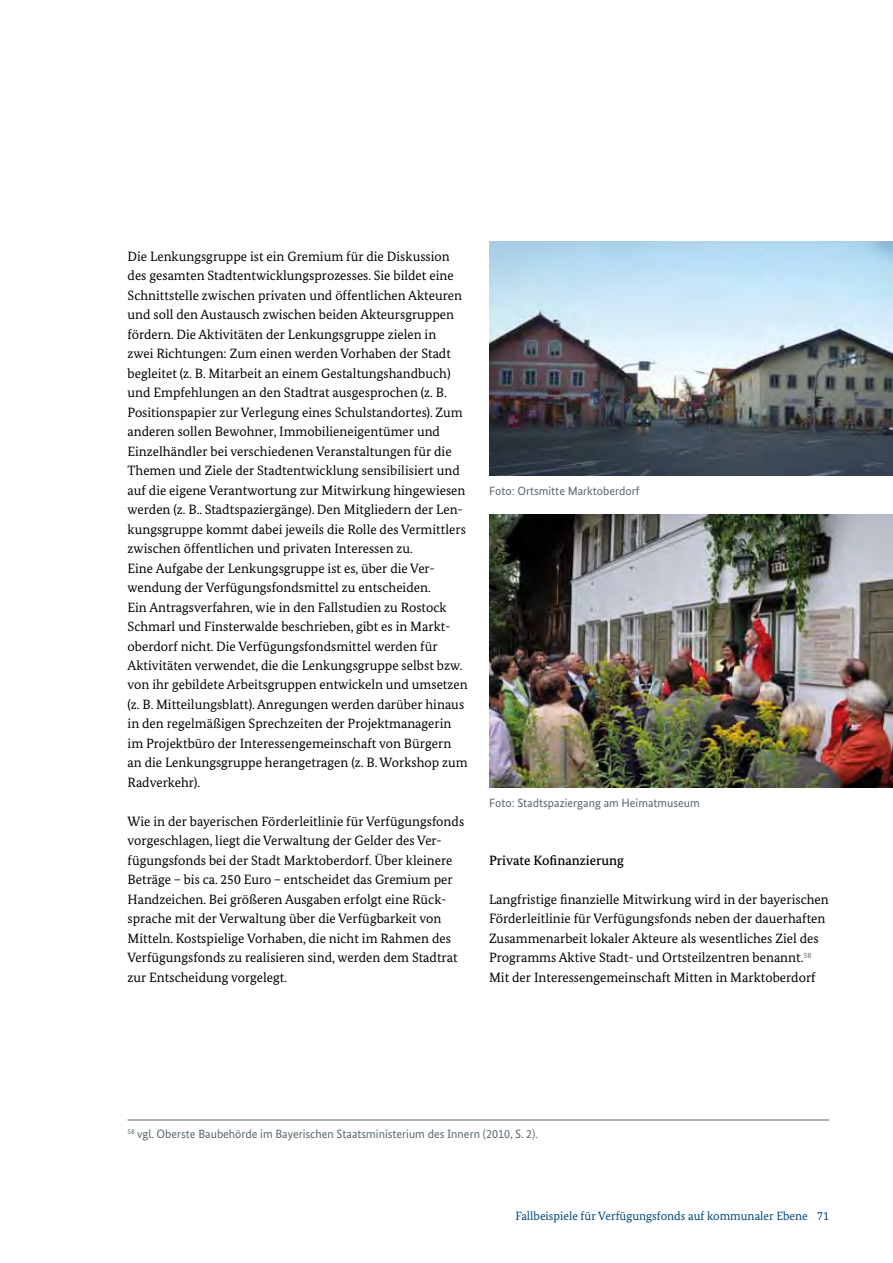
<style>
.page{position:relative;width:893px;height:1263px;background:#fff}
.page>*{position:absolute;margin:0;border:0;box-sizing:border-box;transform-origin:0 0}
.copytext{font:13.5px/19.5px "Bundes Serif";color:#000}
.zwischenueberschrift{font:500 13.5px "Bundes Serif";color:#000}
.fussnote{font:12px "Bundes Sans";color:#57676f}
.bildunterschrift{font:12px "Bundes Sans";color:#57676f}
.pagina_kolummne_rech{font:12px "Bundes Serif";color:#004578}
</style>
<div class="page">
<hr style="left:128px;top:1119px;width:701px;height:1px;background:#57676f">
<img style="left:489px;top:241px;width:404px;height:234px">
<img style="left:489px;top:514px;width:404px;height:273px">
<p class="copytext" style="left:128px;top:246px;width:340px">Die Lenkungsgruppe ist ein Gremium für die Diskussion des gesamten Stadtentwicklungsprozesses. Sie bildet eine Schnittstelle zwischen privaten und öffentlichen Akteuren und soll den Austausch zwischen beiden Akteursgruppen fördern. Die Aktivitäten der Lenkungsgruppe zielen in<br>zwei Richtungen: Zum einen werden Vorhaben der Stadt begleitet (z. B. Mitarbeit an einem Gestaltungshandbuch) und Empfehlungen an den Stadtrat ausgesprochen (z. B.<br>Positionspapier zur Verlegung eines Schulstandortes). Zum anderen sollen Bewohner, Immobilieneigentümer und Einzelhändler bei verschiedenen Veranstaltungen für die Themen und Ziele der Stadtentwicklung sensibilisiert und auf die eigene Verantwortung zur Mitwirkung hingewiesen werden (z. B.. Stadtspaziergänge). Den Mitgliedern der Len&shy;kungsgruppe kommt dabei jeweils die Rolle des Vermittlers zwischen öffentlichen und privaten Interessen zu.</p>
<p class="copytext" style="left:128px;top:558px;width:342px">Eine Aufgabe der Lenkungsgruppe ist es, über die Ver&shy;wendung der Verfügungsfondsmittel zu entscheiden.<br>Ein Antragsverfahren, wie in den Fallstudien zu Rostock Schmarl und Finsterwalde beschrieben, gibt es in Markt&shy;oberdorf nicht. Die Verfügungsfondsmittel werden für Aktivitäten verwendet, die die Lenkungsgruppe selbst bzw. von ihr gebildete Arbeitsgruppen entwickeln und umsetzen (z. B. Mitteilungsblatt). Anregungen werden darüber hinaus in den regelmäßigen Sprechzeiten der Projektmanagerin im Projektbüro der Interessengemeinschaft von Bürgern an die Lenkungsgruppe herangetragen (z. B. Workshop zum Radverkehr).</p>
<p class="copytext" style="left:128px;top:811px;width:338px">Wie in der bayerischen Förderleitlinie für Verfügungsfonds vorgeschlagen, liegt die Verwaltung der Gelder des Ver&shy;fügungsfonds bei der Stadt Marktoberdorf. Über kleinere Beträge – bis ca. 250 Euro – entscheidet das Gremium per Handzeichen. Bei größeren Ausgaben erfolgt eine Rück&shy;sprache mit der Verwaltung über die Verfügbarkeit von Mitteln. Kostspielige Vorhaben, die nicht im Rahmen des Verfügungsfonds zu realisieren sind, werden dem Stadtrat zur Entscheidung vorgelegt.</p>
<p class="bildunterschrift" style="left:489px;top:483px;width:152px">Foto: Ortsmitte Marktoberdorf</p>
<p class="bildunterschrift" style="left:489px;top:795px;width:212px">Foto: Stadtspaziergang am Heimatmuseum</p>
<p class="zwischenueberschrift" style="left:489px;top:852px;width:137px">Private Kofinanzierung</p>
<p class="copytext" style="left:489px;top:889px;width:341px">Langfristige finanzielle Mitwirkung wird in der bayerischen Förderleitlinie für Verfügungsfonds neben der dauerhaften Zusammenarbeit lokaler Akteure als wesentliches Ziel des Programms Aktive Stadt- und Ortsteilzentren benannt.<sup>58<br></sup>Mit der Interessengemeinschaft Mitten in Marktoberdorf</p>
<p class="fussnote" style="left:128px;top:1127px;width:412px"><sup>58</sup> vgl. Oberste Baubehörde im Bayerischen Staatsministerium des Innern (2010, S. 2).</p>
<p class="pagina_kolummne_rech" style="left:515px;top:1209px;width:294px">Fallbeispiele für Verfügungsfonds auf kommunaler Ebene</p>
<p class="pagina_kolummne_rech" style="left:817px;top:1209px;width:13px">71</p>
</div>
